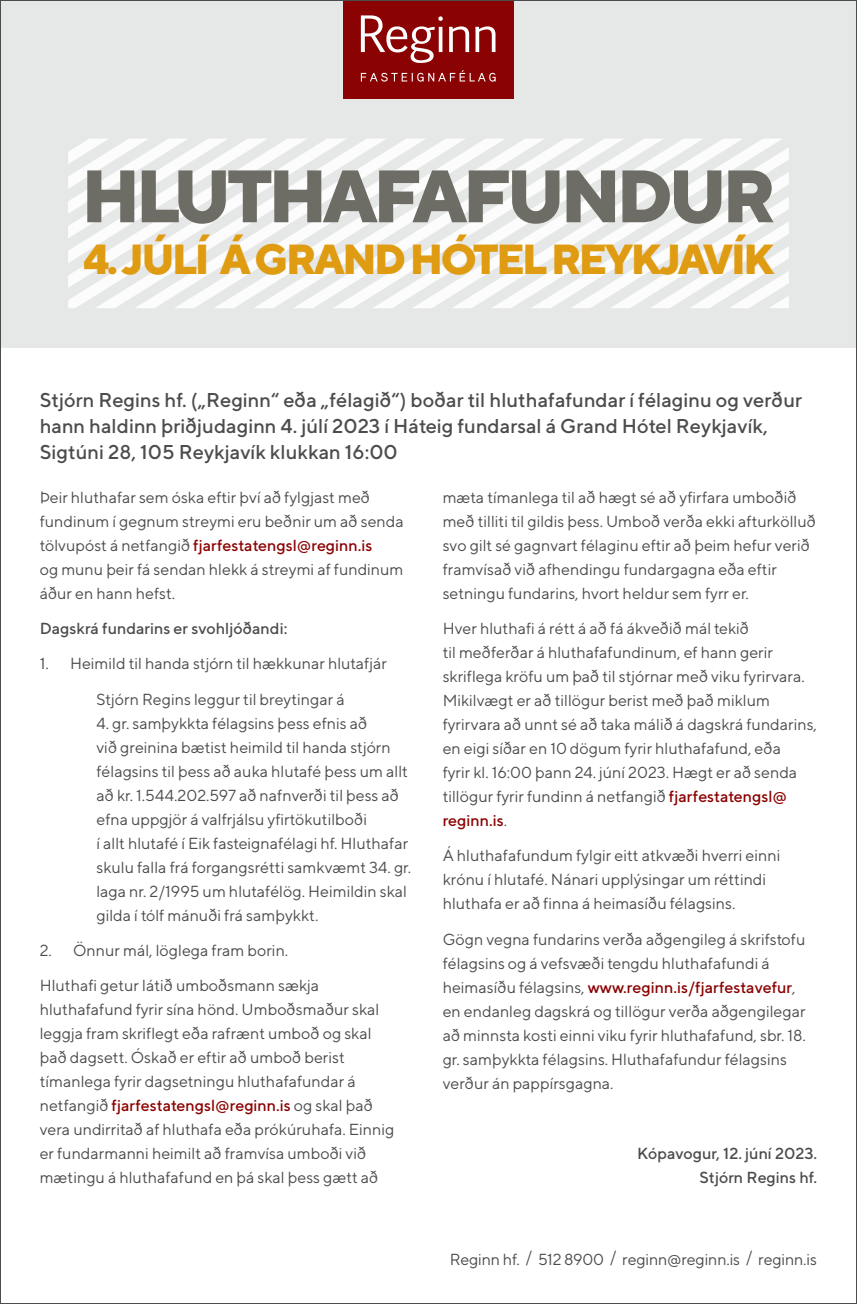
<style>
.page{position:relative;width:857px;height:1304px;background:#fff}
.page>*{position:absolute;margin:0;border:0;box-sizing:border-box;transform-origin:0 0}
.t1{font:800 74px "TT Norms";letter-spacing:-.06em;color:#6d6d65}
.t2{font:800 42px "TT Norms";letter-spacing:-.06em;color:#df9c12}
.Meginmál_-_áhersla_2{font:500 20px/26px "TT Norms";color:#4b4c4d}
.Meginmál{font:16px/24px "TT Norms";color:#4b4c4d}
.Meginmál-2{font:500 16px/24px "TT Norms";color:#4b4c4d;text-align:right}
.s1{font-weight:500;color:#8b0202}
</style>
<div class="page">
<div style="left:0;top:0;width:856px;height:348px;background:#e6e8e8"></div>
<div style="left:343px;top:0;width:170px;height:99px;background:#8b0202"></div>
<svg style="left:360px;top:70px;width:135px;height:12px"></svg>
<svg style="left:360px;top:15px;width:135px;height:48px"></svg>
<svg style="left:68px;top:139px;width:720px;height:169px"></svg>
<p class="t1" style="left:81px;top:149px;width:695px">HLUTHAFAFUNDUR</p>
<p class="t2" style="left:83px;top:232px;width:692px">4. JÚLÍ Á GRAND HÓTEL REYKJAVÍK</p>
<p class="Meginmál_-_áhersla_2" style="left:40px;top:386px;width:763px">Stjórn Regins hf. („Reginn“ eða „félagið“) boðar til hluthafafundar í félaginu og verður hann haldinn þriðjudaginn 4. júlí 2023 í Háteig fundarsal á Grand Hótel Reykjavík,<br>Sigtúni 28, 105 Reykjavík klukkan 16:00</p>
<p class="Meginmál" style="left:40px;top:485px;width:365px">Þeir hluthafar sem óska eftir því að fylgjast með fundinum í gegnum streymi eru beðnir um að senda tölvupóst á netfangið <span class="s1">fjarfestatengsl@reginn.is<br></span>og munu þeir fá sendan hlekk á streymi af fundinum áður en hann hefst.</p>
<p class="Meginmál-2" style="left:40px;top:616px;width:249px">Dagskrá fundarins er svohljóðandi:</p>
<p class="Meginmál" style="left:40px;top:651px;width:348px">1. Heimild til handa stjórn til hækkunar hlutafjár</p>
<p class="Meginmál" style="left:96px;top:687px;width:249px">Stjórn Regins leggur til breytingar á</p>
<p class="Meginmál" style="left:96px;top:711px;width:316px">4. gr. samþykkta félagsins þess efnis að<br>við greinina bætist heimild til handa stjórn félagsins til þess að auka hlutafé þess um allt að kr. 1.544.202.597 að nafnverði til þess að efna uppgjör á valfrjálsu yfirtökutilboði<br>í allt hlutafé í Eik fasteignafélagi hf. Hluthafar skulu falla frá forgangsrétti samkvæmt 34. gr. laga nr. 2/1995 um hlutafélög. Heimildin skal gilda í tólf mánuði frá samþykkt.</p>
<p class="Meginmál" style="left:40px;top:938px;width:250px">2. Önnur mál, löglega fram borin.</p>
<p class="Meginmál" style="left:40px;top:973px;width:356px">Hluthafi getur látið umboðsmann sækja hluthafafund fyrir sína hönd. Umboðsmaður skal leggja fram skriflegt eða rafrænt umboð og skal það dagsett. Óskað er eftir að umboð berist tímanlega fyrir dagsetningu hluthafafundar á netfangið <span class="s1">fjarfestatengsl@reginn.is</span> og skal það vera undirritað af hluthafa eða prókúruhafa. Einnig er fundarmanni heimilt að framvísa umboði við mætingu á hluthafafund en þá skal þess gætt að</p>
<p class="Meginmál" style="left:442px;top:485px;width:374px">mæta tímanlega til að hægt sé að yfirfara umboðið með tilliti til gildis þess. Umboð verða ekki afturkölluð svo gilt sé gagnvart félaginu eftir að þeim hefur verið framvísað við afhendingu fundargagna eða eftir setningu fundarins, hvort heldur sem fyrr er.</p>
<p class="Meginmál" style="left:442px;top:616px;width:375px">Hver hluthafi á rétt á að fá ákveðið mál tekið<br>til meðferðar á hluthafafundinum, ef hann gerir skriflega kröfu um það til stjórnar með viku fyrirvara.<br>Mikilvægt er að tillögur berist með það miklum fyrirvara að unnt sé að taka málið á dagskrá fundarins, en eigi síðar en 10 dögum fyrir hluthafafund, eða<br>fyrir kl. 16:00 þann 24. júní 2023. Hægt er að senda tillögur fyrir fundinn á netfangið <span class="s1">fjarfestatengsl@ reginn.is</span>.</p>
<p class="Meginmál" style="left:442px;top:843px;width:339px">Á hluthafafundum fylgir eitt atkvæði hverri einni krónu í hlutafé. Nánari upplýsingar um réttindi hluthafa er að finna á heimasíðu félagsins.</p>
<p class="Meginmál" style="left:442px;top:927px;width:364px">Gögn vegna fundarins verða aðgengileg á skrifstofu félagsins og á vefsvæði tengdu hluthafafundi á heimasíðu félagsins, <span class="s1">www.reginn.is/fjarfestavefur</span>, en endanleg dagskrá og tillögur verða aðgengilegar að minnsta kosti einni viku fyrir hluthafafund, sbr. 18. gr. samþykkta félagsins. Hluthafafundur félagsins verður án pappírsgagna.</p>
<p class="Meginmál-2" style="left:637px;top:1141px;width:181px">Kópavogur, 12. júní 2023.<br>Stjórn Regins hf.</p>
<p class="Meginmál" style="left:449px;top:1247px;width:368px">Reginn hf. / 512 8900 / reginn@reginn.is / reginn.is</p>
</div>
